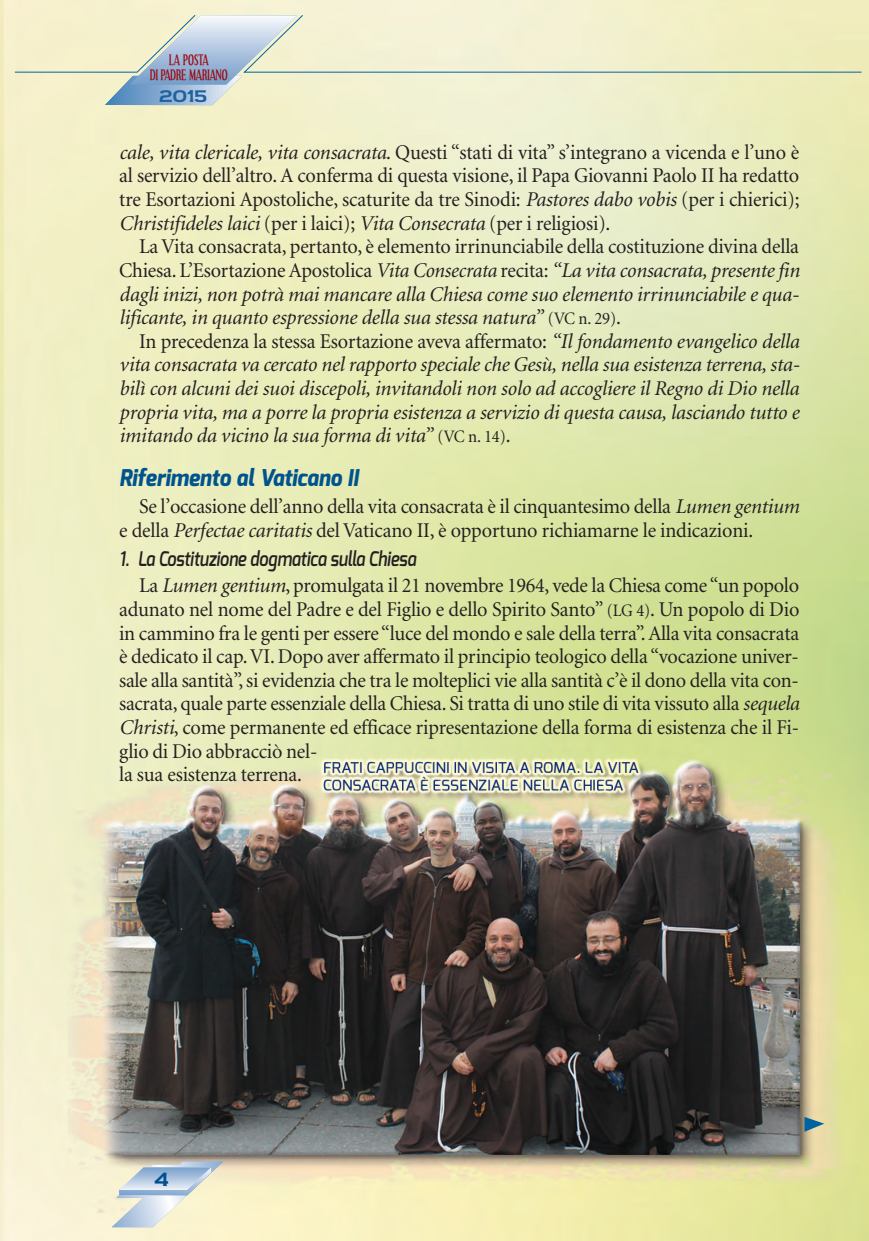
<style>
.page{position:relative;width:869px;height:1241px;background:#fff}
.page>*{position:absolute;margin:0;border:0;box-sizing:border-box;transform-origin:0 0}
.t1{font:italic 800 23.1px "Exo";color:#00538d;scale:.91 1}
.t2{font:21px/23.6px "Minion";letter-spacing:-.01em;color:#231f20;text-align:justify;scale:.96 1}
.t3{font:italic 21px/23.6px "Minion";letter-spacing:-.01em;color:#231f20;text-align:justify}
.t4{font:italic 21px/23.6px "Minion";letter-spacing:-.01em;color:#231f20;text-align:justify;scale:.96 1}
.t5{font:italic 600 20.12px "Exo";letter-spacing:-.005em;color:#231f20;scale:.82 1}
.t6{font:700 19.25px "Teen";color:#004f8f;scale:1.3 1}
.t7{font:700 17.15px "Teen";color:#1b639e;scale:1.33 1}
.t8{font:700 14px/14.7px "Effloresce";color:#9d070d;text-align:center;scale:.68 1}
.s1{font-style:italic}
.s2{font-style:normal}
.s3{font-style:normal;font-size:17.5px}
.s4{font-size:17.5px}
</style>
<div class="page">
<img style="left:0;top:0;width:868px;height:1240px">
<svg style="left:112px;top:1161px;width:111px;height:65px;background:#d6ddd8"></svg>
<svg style="left:14px;top:14px;width:848px;height:91px;background:#e7e8cd"></svg>
<svg style="left:804px;top:1116px;width:19px;height:15px"></svg>
<p class="t8" style="left:150px;top:54px;width:115px">LA POSTA<br>DI PADRE MARIANO</p>
<p class="t7" style="left:158px;top:86px;width:39px">2015</p>
<p class="t2" style="left:119px;top:142px;width:710px"><span class="s1">cale, vita clericale, vita consacrata</span>. Questi “stati di vita” s’integrano a vicenda e l’uno è al servizio dell’altro. A conferma di questa visione, il Papa Giovanni Paolo II ha redatto tre Esortazioni Apostoliche, scaturite da tre Sinodi: <span class="s1">Pastores dabo vobis</span> (per i chierici); <span class="s1">Christifideles laici</span> (per i laici); <span class="s1">Vita Consecrata</span> (per i religiosi).</p>
<p class="t4" style="left:119px;top:236px;width:710px;text-indent:20px"><span class="s2">La Vita consacrata, pertanto, è elemento irrinunciabile della costituzione divina della Chiesa. L’Esortazione Apostolica</span> Vita Consecrata <span class="s2">recita:</span> “La vita consacrata, presente fin dagli inizi, non potrà mai mancare alla Chiesa come suo elemento irrinunciabile e qua&shy;lificante, in quanto espressione della sua stessa natura” <span class="s3">(VC n. 29)</span><span class="s2">.</span></p>
<p class="t3" style="left:119px;top:331px;width:681px;text-indent:20px"><span class="s2">In precedenza la stessa Esortazione aveva affermato:</span> “Il fondamento evangelico della vita consacrata va cercato nel rapporto speciale che Gesù, nella sua esistenza terrena, sta&shy;bilì con alcuni dei suoi discepoli, invitandoli non solo ad accogliere il Regno di Dio nella propria vita, ma a porre la propria esistenza a servizio di questa causa, lasciando tutto e imitando da vicino la sua forma di vita” <span class="s3">(VC n. 14)</span><span class="s2">.</span></p>
<p class="t1" style="left:119px;top:468px;width:264px">Riferimento al Vaticano II</p>
<p class="t2" style="left:119px;top:496px;width:709px;text-indent:20px">Se l’occasione dell’anno della vita consacrata è il cinquantesimo della <span class="s1">Lumen gentium </span>e della <span class="s1">Perfectae caritatis</span> del Vaticano II, è opportuno richiamarne le indicazioni.</p>
<p class="t5" style="left:119px;top:550px;width:363px">1. La Costituzione dogmatica sulla Chiesa</p>
<p class="t2" style="left:119px;top:575px;width:709px;text-indent:20px">La <span class="s1">Lumen gentium</span>, promulgata il 21 novembre 1964, vede la Chiesa come “un popolo adunato nel nome del Padre e del Figlio e dello Spirito Santo” <span class="s4">(LG 4)</span>. Un popolo di Dio in cammino fra le genti per essere “luce del mondo e sale della terra”. Alla vita consacrata è dedicato il cap. VI. Dopo aver affermato il principio teologico della “vocazione univer&shy;sale alla santità”, si evidenzia che tra le molteplici vie alla santità c’è il dono della vita con&shy;sacrata, quale parte essenziale della Chiesa. Si tratta di uno stile di vita vissuto alla <span class="s1">sequela Christi</span>, come permanente ed efficace ripresentazione della forma di esistenza che il Fi-</p>
<p class="t2" style="left:119px;top:741px;width:208px">glio di Dio abbracciò nel&shy;la sua esistenza terrena.</p>
<p class="t6" style="left:154px;top:1168px;width:13px">4</p>
</div>
